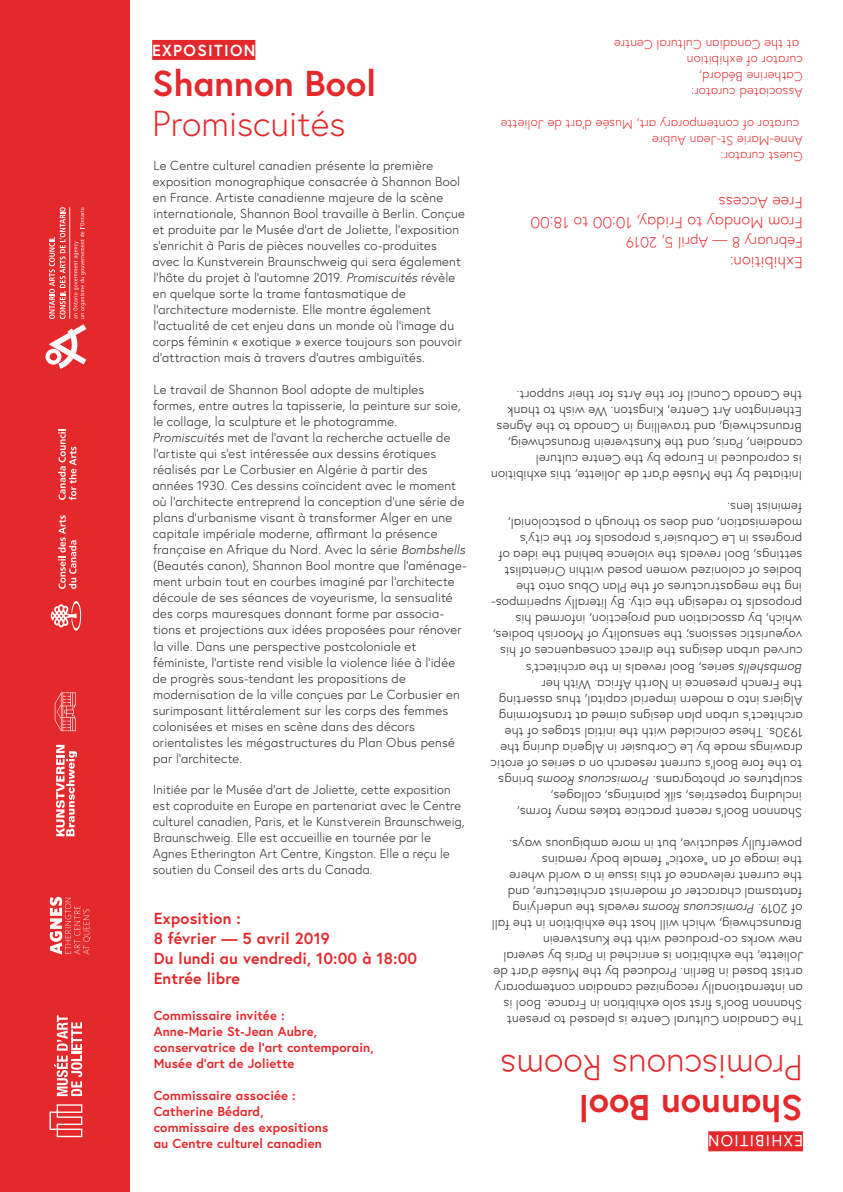
<style>
.page{position:relative;width:843px;height:1192px;background:#fff}
.page>*{position:absolute;margin:0;border:0;box-sizing:border-box;transform-origin:0 0}
.t1{font:300 36px "Europa";color:#e4292c}
.t2{font:700 36px "Europa";color:#e4292c}
.t3{font:700 16px/20px "Europa";letter-spacing:.01em;color:#e4292c}
.t4{font:300 16px/20px "Europa";letter-spacing:.01em;color:#e4292c}
.t5{font:700 16px "Europa";letter-spacing:.08em;color:#fff}
.t6{font:16px "Europa";letter-spacing:.08em;color:#fff}
.t7{font:300 15px "Europa";letter-spacing:.01em;color:#e4292c}
.t8{font:300 13px/16px "Europa";letter-spacing:.015em;color:#231f20}
.t9{font:700 13px/16px "Europa";letter-spacing:.01em;color:#e4292c}
.t10{font:300 13px/16px "Europa";letter-spacing:.01em;color:#e4292c}
.s1{font-style:italic}
</style>
<div class="page">
<div style="left:0;top:0;width:129px;height:1192px;background:#e4292c"></div>
<div style="left:152px;top:40px;width:103px;height:20px;background:#e4292c"></div>
<div style="left:708px;top:1131px;width:94px;height:20px;background:#e4292c"></div>
<svg style="left:51px;top:601px;width:30px;height:30px"></svg>
<svg style="left:58px;top:429px;width:18px;height:71px"></svg>
<svg style="left:58px;top:515px;width:18px;height:74px"></svg>
<svg style="left:45px;top:207px;width:41px;height:162px"></svg>
<svg style="left:55px;top:692px;width:21px;height:39px"></svg>
<svg style="left:56px;top:745px;width:21px;height:91px"></svg>
<svg style="left:50px;top:897px;width:41px;height:57px"></svg>
<svg style="left:54px;top:1015px;width:28px;height:81px"></svg>
<svg style="left:49px;top:1104px;width:33px;height:33px"></svg>
<p class="t5" style="left:152px;top:39px;width:105px">EXPOSITION</p>
<h1 class="t2" style="left:152px;top:59px;width:225px">Shannon Bool</h1>
<h1 class="t1" style="left:152px;top:101px;width:195px">Promiscuités</h1>
<p class="t8" style="left:152px;top:158px;width:314px">Le Centre culturel canadien présente la première exposition monographique consacrée à Shannon Bool en France. Artiste canadienne majeure de la scène internationale, Shannon Bool travaille à Berlin. Conçue et produite par le Musée d’art de Joliette, l’exposition s’enrichit à Paris de pièces nouvelles co-produites avec la Kunstverein Braunschweig qui sera également l’hôte du projet à l’automne 2019. <span class="s1">Promiscuités</span> révèle en quelque sorte la trame fantasmatique de l’architecture moderniste. Elle montre également l’actualité de cet enjeu dans un monde où l’image du corps féminin « exotique » exerce toujours son pouvoir d’attraction mais à travers d’autres ambiguïtés.</p>
<p class="t8" style="left:152px;top:382px;width:316px">Le travail de Shannon Bool adopte de multiples formes, entre autres la tapisserie, la peinture sur soie, le collage, la sculpture et le photogramme.<br><span class="s1">Promiscuités</span> met de l’avant la recherche actuelle de l’artiste qui s’est intéressée aux dessins érotiques réalisés par Le Corbusier en Algérie à partir des années 1930. Ces dessins coïncident avec le moment où l’architecte entreprend la conception d’une série de plans d’urbanisme visant à transformer Alger en une capitale impériale moderne, affirmant la présence française en Afrique du Nord. Avec la série <span class="s1">Bombshells </span>(Beautés canon), Shannon Bool montre que l’aménage&shy;ment urbain tout en courbes imaginé par l’architecte découle de ses séances de voyeurisme, la sensualité des corps mauresques donnant forme par associa&shy;tions et projections aux idées proposées pour rénover la ville. Dans une perspective postcoloniale et féministe, l’artiste rend visible la violence liée à l’idée de progrès sous-tendant les propositions de modernisation de la ville conçues par Le Corbusier en surimposant littéralement sur les corps des femmes colonisées et mises en scène dans des décors orientalistes les mégastructures du Plan Obus pensé par l’architecte.</p>
<p class="t8" style="left:153px;top:782px;width:313px">Initiée par le Musée d’art de Joliette, cette exposition est coproduite en Europe en partenariat avec le Centre culturel canadien, Paris, et le Kunstverein Braunschweig, Braunschweig. Elle est accueillie en tournée par le Agnes Etherington Art Centre, Kingston. Elle a reçu le soutien du Conseil des arts du Canada.</p>
<p class="t3" style="left:154px;top:908px;width:265px">Exposition :<br>8 février — 5 avril 2019<br>Du lundi au vendredi, 10:00 à 18:00<br>Entrée libre</p>
<p class="t9" style="left:154px;top:1007px;width:221px">Commissaire invitée :<br>Anne-Marie St-Jean Aubre, conservatrice de l’art contemporain,<br>Musée d’art de Joliette</p>
<p class="t9" style="left:154px;top:1087px;width:176px">Commissaire associée :<br>Catherine Bédard, commissaire des expositions au Centre culturel canadien</p>
<p class="t10" style="left:802px;top:101px;width:190px;rotate:-180deg">Associated curator:<br>Catherine Bédard,<br>curator of exhibition<br>at the Canadian Cultural Centre</p>
<p class="t10" style="left:802px;top:165px;width:303px;rotate:-180deg">Guest curator:<br>Anne-Marie St-Jean Aubre<br>curator of contemporary art, Musée d’art de Joliette</p>
<p class="t4" style="left:802px;top:233px;width:274px;rotate:-180deg">From Monday to Friday, 10:00 to 18:00<br>Free Access</p>
<p class="t7" style="left:802px;top:251px;width:178px;rotate:-180deg">February 8 — April 5, 2019</p>
<p class="t4" style="left:802px;top:273px;width:74px;rotate:-180deg">Exhibition:</p>
<p class="t8" style="left:802px;top:484px;width:313px;rotate:-180deg">Initiated by the Musée d’art de Joliette, this exhibition is coproduced in Europe by the Centre culturel canadien, Paris, and the Kunstverein Braunschweig, Braunschweig, and travelling in Canada to the Agnes Etherington Art Centre, Kingston. We wish to thank the Canada Council for the Arts for their support.</p>
<p class="t8" style="left:802px;top:820px;width:313px;rotate:-180deg">Shannon Bool’s recent practice takes many forms, including tapestries, silk paintings, collages, sculptures or photograms. <span class="s1">Promiscuous Rooms</span> brings to the fore Bool’s current research on a series of erotic drawings made by Le Corbusier in Algeria during the 1930s. These coincided with the initial stages of the architect’s urban plan designs aimed at transforming Algiers into a modern imperial capital, thus asserting the French presence in North Africa. With her <span class="s1">Bombshells</span> series, Bool reveals in the architect’s curved urban designs the direct consequences of his voyeuristic sessions; the sensuality of Moorish bodies, which, by association and projection, informed his proposals to redesign the city. By literally superimpos&shy;ing the megastructures of the Plan Obus onto the bodies of colonized women posed within Orientalist settings, Bool reveals the violence behind the idea of progress in Le Corbusier’s proposals for the city’s modernisation, and does so through a postcolonial, feminist lens.</p>
<p class="t8" style="left:803px;top:1028px;width:313px;rotate:-180deg">The Canadian Cultural Centre is pleased to present Shannon Bool’s first solo exhibition in France. Bool is an internationally recognized canadian contemporary artist based in Berlin. Produced by the Musée d’art de Joliette, the exhibition is enriched in Paris by several new works co-produced with the Kunstverein Braunschweig, which will host the exhibition in the fall of 2019. <span class="s1">Promiscuous Rooms</span> reveals the underlying fantasmal character of modernist architecture, and the current relevance of this issue in a world where the image of an “exotic” female body remains powerfully seductive, but in more ambiguous ways.</p>
<h1 class="t1" style="left:802px;top:1090px;width:304px;rotate:-180deg">Promiscuous Rooms</h1>
<h1 class="t2" style="left:802px;top:1132px;width:225px;rotate:-180deg">Shannon Bool</h1>
<p class="t6" style="left:802px;top:1151px;width:96px;rotate:-180deg">EXHIBITION</p>
</div>
